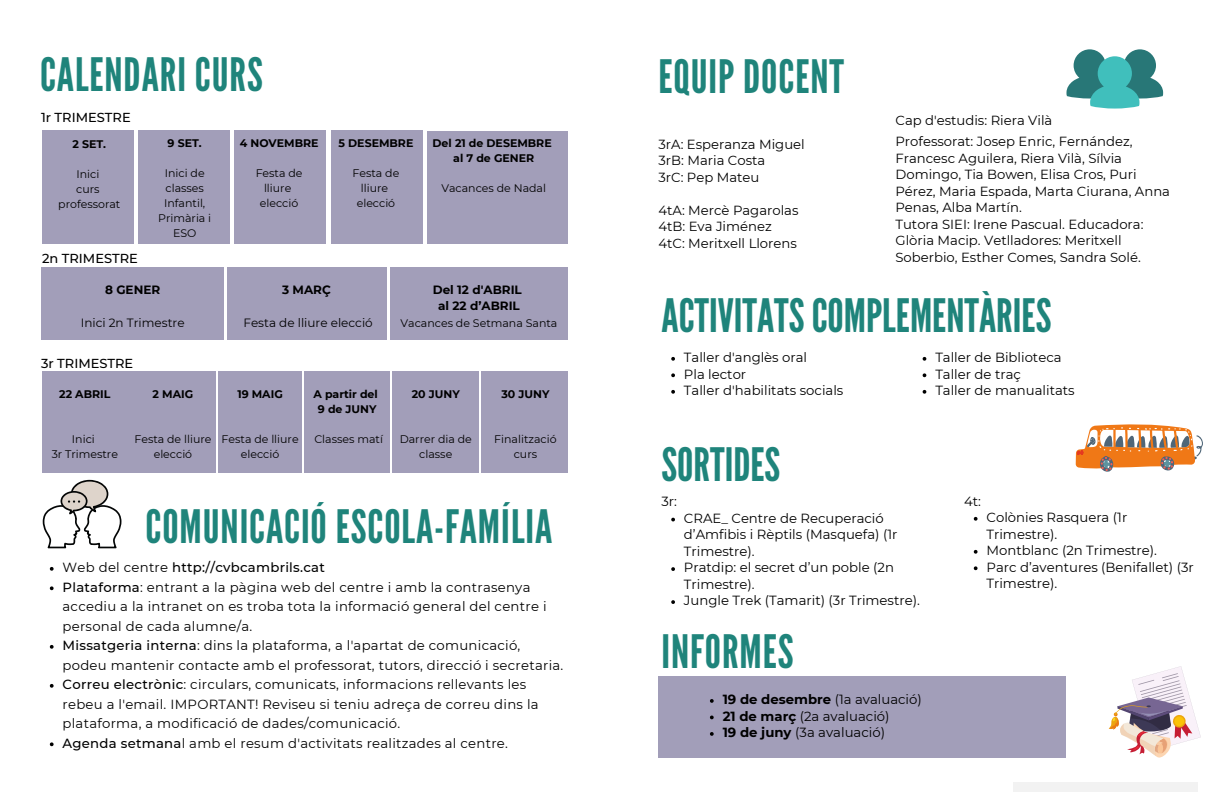
<style>
.page{position:relative;width:1224px;height:792px;background:#fff}
.page>*{position:absolute;margin:0;border:0;box-sizing:border-box;transform-origin:0 0}
.t1{font:46px "League Gothic";letter-spacing:.02em;color:#1f847b}
.t2{font:46px "League Gothic";color:#1f847b}
.t3{font:13.2px/16.5px "Montserrat";color:#000}
.t4{font:13.2px/19.5px "Montserrat";letter-spacing:.02em;color:#000}
.t5{font:500 13.2px "Montserrat";letter-spacing:.02em;color:#000}
.t6{font:500 13px "Montserrat";color:#000}
.t7{font:12px "Montserrat";color:#000}
.t8{font:700 12px "Montserrat";color:#000}
.t9{font:11px/15px "Montserrat";color:#000;text-align:center}
.t10{font:700 11px/15px "Montserrat";color:#000;text-align:center}
.s1{font-weight:400}
.s2{font-weight:500}
.s3{font-weight:700}
</style>
<div class="page">
<div style="left:1013px;top:782px;width:185px;height:10px;background:#f2f2f2"></div>
<svg style="left:42px;top:480px;width:80px;height:68px"></svg>
<div style="left:393px;top:372px;width:86px;height:101px;background:#a29eb9"></div>
<div style="left:331px;top:130px;width:91px;height:114px;background:#a29eb9"></div>
<div style="left:427px;top:131px;width:141px;height:113px;background:#a29eb9"></div>
<div style="left:390px;top:268px;width:178px;height:72px;background:#a29eb9"></div>
<div style="left:481px;top:372px;width:87px;height:101px;background:#a29eb9"></div>
<svg style="left:50px;top:567px;width:4px;height:4px"></svg>
<svg style="left:50px;top:586px;width:4px;height:4px"></svg>
<svg style="left:50px;top:645px;width:4px;height:4px"></svg>
<svg style="left:50px;top:684px;width:4px;height:4px"></svg>
<svg style="left:50px;top:742px;width:4px;height:4px"></svg>
<div style="left:130px;top:372px;width:86px;height:101px;background:#a29eb9"></div>
<div style="left:218px;top:372px;width:83px;height:101px;background:#a29eb9"></div>
<div style="left:304px;top:372px;width:86px;height:101px;background:#a29eb9"></div>
<div style="left:138px;top:130px;width:92px;height:114px;background:#a29eb9"></div>
<div style="left:234px;top:130px;width:92px;height:114px;background:#a29eb9"></div>
<div style="left:41px;top:268px;width:182px;height:72px;background:#a29eb9"></div>
<div style="left:227px;top:268px;width:159px;height:72px;background:#a29eb9"></div>
<div style="left:42px;top:130px;width:92px;height:114px;background:#a29eb9"></div>
<div style="left:42px;top:372px;width:86px;height:101px;background:#a29eb9"></div>
<svg style="left:1076px;top:424px;width:127px;height:48px"></svg>
<svg style="left:1066px;top:49px;width:97px;height:60px"></svg>
<svg style="left:1109px;top:666px;width:92px;height:92px"></svg>
<div style="left:659px;top:676px;width:407px;height:82px;background:#a29eb9"></div>
<svg style="left:671px;top:518px;width:4px;height:3px"></svg>
<svg style="left:671px;top:567px;width:4px;height:4px"></svg>
<svg style="left:671px;top:600px;width:4px;height:4px"></svg>
<svg style="left:974px;top:517px;width:4px;height:4px"></svg>
<svg style="left:974px;top:550px;width:4px;height:4px"></svg>
<svg style="left:974px;top:566px;width:4px;height:4px"></svg>
<svg style="left:710px;top:699px;width:4px;height:4px"></svg>
<svg style="left:710px;top:716px;width:4px;height:3px"></svg>
<svg style="left:710px;top:732px;width:4px;height:4px"></svg>
<svg style="left:671px;top:357px;width:4px;height:4px"></svg>
<svg style="left:671px;top:373px;width:4px;height:4px"></svg>
<svg style="left:671px;top:390px;width:4px;height:4px"></svg>
<svg style="left:923px;top:357px;width:3px;height:4px"></svg>
<svg style="left:923px;top:373px;width:3px;height:4px"></svg>
<svg style="left:923px;top:390px;width:3px;height:4px"></svg>
<h2 class="t1" style="left:40px;top:48px;width:224px">CALENDARI CURS</h2>
<h4 class="t6" style="left:41px;top:110px;width:91px">1r TRIMESTRE</h4>
<p class="t10" style="left:72px;top:136px;width:35px">2 SET.</p>
<p class="t9" style="left:76px;top:166px;width:24px">Inici</p>
<h1 class="t9" style="left:76px;top:181px;width:25px">curs</h1>
<p class="t9" style="left:58px;top:196px;width:64px">professorat</p>
<h5 class="t6" style="left:42px;top:250px;width:97px">2n TRIMESTRE</h5>
<h4 class="t10" style="left:168px;top:135px;width:36px">9 SET.</h4>
<p class="t9" style="left:158px;top:165px;width:55px">Inici de classes<br>Infantil,<br>Primària i<br>ESO</p>
<p class="t10" style="left:240px;top:135px;width:80px">4 NOVEMBRE</p>
<p class="t9" style="left:256px;top:165px;width:48px">Festa de</p>
<h3 class="t9" style="left:264px;top:180px;width:29px">lliure</h3>
<h5 class="t9" style="left:260px;top:195px;width:40px">elecció</h5>
<h1 class="t10" style="left:339px;top:135px;width:76px">5 DESEMBRE</h1>
<h3 class="t9" style="left:353px;top:165px;width:48px">Festa de</h3>
<h5 class="t9" style="left:361px;top:180px;width:29px">lliure</h5>
<p class="t9" style="left:357px;top:195px;width:40px">elecció</p>
<p class="t10" style="left:433px;top:135px;width:121px">Del 21 de DESEMBRE al 7 de GENER</p>
<p class="t9" style="left:441px;top:180px;width:106px">Vacances de Nadal</p>
<p class="t8" style="left:105px;top:282px;width:57px">8 GENER</p>
<p class="t7" style="left:81px;top:315px;width:105px">Inici 2n Trimestre</p>
<p class="t8" style="left:282px;top:282px;width:50px">3 MARÇ</p>
<h5 class="t7" style="left:243px;top:315px;width:131px">Festa de lliure elecció</h5>
<h2 class="t6" style="left:41px;top:355px;width:94px">3r TRIMESTRE</h2>
<p class="t10" style="left:59px;top:386px;width:53px">22 ABRIL</p>
<p class="t9" style="left:72px;top:431px;width:24px">Inici</p>
<p class="t9" style="left:52px;top:446px;width:68px">3r Trimestre</p>
<p class="t10" style="left:153px;top:386px;width:42px">2 MAIG</p>
<h6 class="t9" style="left:134px;top:431px;width:79px">Festa de lliure elecció</h6>
<p class="t10" style="left:237px;top:386px;width:47px">19 MAIG</p>
<h5 class="t9" style="left:222px;top:431px;width:79px">Festa de lliure elecció</h5>
<p class="t10" style="left:313px;top:386px;width:66px">A partir del<br>9 de JUNY</p>
<h5 class="t9" style="left:314px;top:431px;width:70px">Classes matí</h5>
<h5 class="t8" style="left:433px;top:282px;width:91px">Del 12 d'ABRIL</h5>
<p class="t8" style="left:438px;top:299px;width:83px">al 22 d’ABRIL</p>
<h5 class="t9" style="left:401px;top:315px;width:158px">Vacances de Setmana Santa</h5>
<p class="t10" style="left:412px;top:386px;width:49px">20 JUNY</p>
<p class="t9" style="left:400px;top:431px;width:74px">Darrer dia de classe</p>
<p class="t10" style="left:501px;top:386px;width:50px">30 JUNY</p>
<h5 class="t9" style="left:494px;top:431px;width:64px">Finalització curs</h5>
<p class="t1" style="left:146px;top:500px;width:408px">COMUNICACIÓ ESCOLA-FAMÍLIA</p>
<p class="t5" style="left:63px;top:559px;width:264px"><span class="s1">Web del centre</span> http://cvbcambrils.cat</p>
<p class="t4" style="left:63px;top:577px;width:485px"><span class="s2">Plataforma</span>: entrant a la pàgina web del centre i amb la contrasenya accediu a la intranet on es troba tota la informació general del centre i personal de cada alumne/a.</p>
<h6 class="t4" style="left:63px;top:636px;width:502px"><span class="s2">Missatgeria interna</span>: dins la plataforma, a l'apartat de comunicació, podeu mantenir contacte amb el professorat, tutors, direcció i secretaria.</h6>
<p class="t4" style="left:63px;top:675px;width:478px"><span class="s2">Correu electrònic</span>: circulars, comunicats, informacions rellevants les rebeu a l'email. IMPORTANT! Reviseu si teniu adreça de correu dins la plataforma, a modificació de dades/comunicació.</p>
<h3 class="t4" style="left:63px;top:733px;width:447px"><span class="s2">Agenda setmana</span>l amb el resum d'activitats realitzades al centre.</h3>
<p class="t1" style="left:659px;top:50px;width:187px">EQUIP DOCENT</p>
<p class="t3" style="left:659px;top:136px;width:148px">3rA: Esperanza Miguel<br>3rB: Maria Costa<br>3rC: Pep Mateu</p>
<p class="t3" style="left:659px;top:202px;width:141px">4tA: Mercè Pagarolas<br>4tB: Eva Jiménez<br>4tC: Meritxell Llorens</p>
<h1 class="t3" style="left:896px;top:112px;width:158px">Cap d'estudis: Riera Vilà</h1>
<p class="t3" style="left:896px;top:133px;width:276px">Professorat: Josep Enric, Fernández, Francesc Aguilera, Riera Vilà, Sílvia Domingo, Tia Bowen, Elisa Cros, Puri Pérez, Maria Espada, Marta Ciurana, Anna Penas, Alba Martín.<br>Tutora SIEI: Irene Pascual. Educadora:<br>Glòria Macip. Vetlladores: Meritxell Soberbio, Esther Comes, Sandra Solé.</p>
<p class="t2" style="left:661px;top:289px;width:391px">ACTIVITATSCOMPLEMENTÀRIES</p>
<h4 class="t3" style="left:684px;top:349px;width:125px">Taller d'anglès oral</h4>
<p class="t3" style="left:684px;top:366px;width:64px">Pla lector</p>
<p class="t3" style="left:684px;top:382px;width:161px">Taller d'habilitats socials</p>
<p class="t3" style="left:935px;top:349px;width:128px">Taller de Biblioteca</p>
<p class="t3" style="left:935px;top:366px;width:87px">Taller de traç</p>
<h4 class="t3" style="left:935px;top:382px;width:141px">Taller de manualitats</h4>
<p class="t2" style="left:661px;top:438px;width:120px">SORTIDES</p>
<h1 class="t3" style="left:661px;top:493px;width:17px">3r:</h1>
<p class="t3" style="left:684px;top:510px;width:215px">CRAE_ Centre de Recuperació d’Amfibis i Rèptils (Masquefa) (1r<br>Trimestre).</p>
<h4 class="t3" style="left:684px;top:559px;width:211px">Pratdip: el secret d’un poble (2n<br>Trimestre).</h4>
<h4 class="t3" style="left:684px;top:592px;width:237px">Jungle Trek (Tamarit) (3r Trimestre).</h4>
<h1 class="t1" style="left:661px;top:625px;width:134px">INFORMES</h1>
<p class="t3" style="left:723px;top:691px;width:201px"><span class="s3">19 de desembre</span> (1a avaluació)</p>
<p class="t3" style="left:723px;top:708px;width:168px"><span class="s3">21 de març</span> (2a avaluació)</p>
<p class="t3" style="left:723px;top:724px;width:164px"><span class="s3">19 de juny</span> (3a avaluació)</p>
<h4 class="t3" style="left:964px;top:493px;width:18px">4t:</h4>
<h4 class="t3" style="left:987px;top:509px;width:142px">Colònies Rasquera (1r<br>Trimestre).</h4>
<h1 class="t3" style="left:987px;top:542px;width:172px">Montblanc (2n Trimestre).</h1>
<p class="t3" style="left:987px;top:559px;width:209px">Parc d’aventures (Benifallet) (3r<br>Trimestre).</p>
</div>
